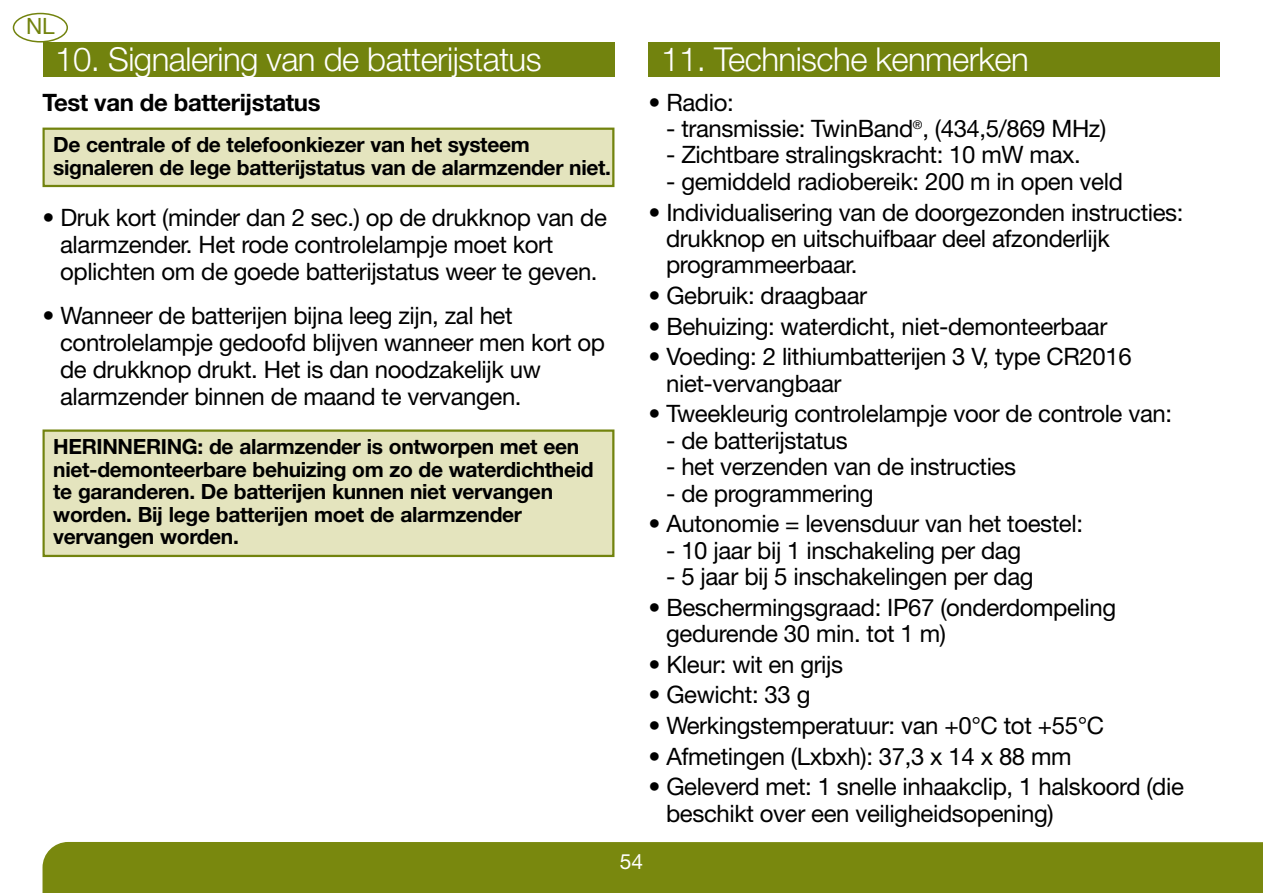
<style>
.page{position:relative;width:1263px;height:893px;background:#fff}
.page>*{position:absolute;margin:0;border:0;box-sizing:border-box;transform-origin:0 0}
.t1{font:300 33px "Helvetica Neue LT Com";letter-spacing:-.015em;color:#fff}
.t2{font:24px/27px "Helvetica Neue LT Com";letter-spacing:-.015em;color:#000}
.t3{font:700 24px "Helvetica Neue LT Com";letter-spacing:-.015em;color:#000}
.t4{font:22.5px "Helvetica Neue LT Com";color:#72830e}
.t5{font:700 21px/22.5px "Helvetica Neue LT Com";letter-spacing:-.015em;color:#000}
.t6{font:21px "Helvetica Neue LT Com";color:#fff}
</style>
<div class="page">
<div style="left:43px;top:842px;width:1220px;height:51px;background:#79880e"></div>
<div style="left:13px;top:13px;width:55px;height:30px;border:3px solid #72830e;border-radius:50%"></div>
<div style="left:45px;top:432px;width:567px;height:123px;background:#e4e4be"></div>
<div style="left:43px;top:429px;width:571px;height:128px;border:2px solid #72830e"></div>
<div style="left:43px;top:43px;width:571px;height:34px;background:#72830e"></div>
<div style="left:648px;top:43px;width:572px;height:34px;background:#72830e"></div>
<div style="left:45px;top:130px;width:567px;height:55px;background:#e4e4be"></div>
<div style="left:43px;top:128px;width:571px;height:59px;border:2px solid #72830e"></div>
<p class="t4" style="left:26px;top:18px;width:30px">NL</p>
<h1 class="t1" style="left:55px;top:47px;width:488px">10. Signalering van de batterijstatus</h1>
<h1 class="t1" style="left:661px;top:47px;width:369px">11. Technische kenmerken</h1>
<p class="t3" style="left:43px;top:93px;width:280px">Test van de batterijstatus</p>
<p class="t5" style="left:53px;top:135px;width:559px">De centrale of de telefoonkiezer van het systeem signaleren de lege batterijstatus van de alarmzender niet.</p>
<p class="t2" style="left:60px;top:206px;width:548px;text-indent:-18px">• Druk kort (minder dan 2 sec.) op de drukknop van de alarmzender. Het rode controlelampje moet kort oplichten om de goede batterijstatus weer te geven.</p>
<p class="t2" style="left:60px;top:304px;width:546px;text-indent:-18px">• Wanneer de batterijen bijna leeg zijn, zal het controlelampje gedoofd blijven wanneer men kort op de drukknop drukt. Het is dan noodzakelijk uw alarmzender binnen de maand te vervangen.</p>
<p class="t5" style="left:53px;top:438px;width:542px">HERINNERING: de alarmzender is ontworpen met een niet-demonteerbare behuizing om zo de waterdichtheid te garanderen. De batterijen kunnen niet vervangen worden. Bij lege batterijen moet de alarmzender vervangen worden.</p>
<p class="t2" style="left:648px;top:91px;width:87px">• Radio:</p>
<p class="t2" style="left:666px;top:117px;width:442px">- transmissie: TwinBand<sup>®</sup>, (434,5/869 MHz)</p>
<p class="t2" style="left:666px;top:144px;width:416px">- Zichtbare stralingskracht: 10 mW max.</p>
<p class="t2" style="left:666px;top:170px;width:458px">- gemiddeld radiobereik: 200 m in open veld</p>
<p class="t2" style="left:666px;top:201px;width:519px;text-indent:-18px">• Individualisering van de doorgezonden instructies: drukknop en uitschuifbaar deel afzonderlijk programmeerbaar.</p>
<p class="t2" style="left:648px;top:284px;width:220px">• Gebruik: draagbaar</p>
<p class="t2" style="left:648px;top:315px;width:460px">• Behuizing: waterdicht, niet-demonteerbaar</p>
<p class="t2" style="left:666px;top:346px;width:467px;text-indent:-18px">• Voeding: 2 lithiumbatterijen 3 V, type CR2016 niet-vervangbaar</p>
<p class="t2" style="left:648px;top:403px;width:525px">• Tweekleurig controlelampje voor de controle van:</p>
<p class="t2" style="left:666px;top:429px;width:183px">- de batterijstatus</p>
<p class="t2" style="left:666px;top:455px;width:351px">- het verzenden van de instructies</p>
<p class="t2" style="left:666px;top:482px;width:209px">- de programmering</p>
<p class="t2" style="left:648px;top:512px;width:436px">• Autonomie = levensduur van het toestel:</p>
<p class="t2" style="left:666px;top:539px;width:356px">- 10 jaar bij 1 inschakeling per dag</p>
<p class="t2" style="left:666px;top:565px;width:369px">- 5 jaar bij 5 inschakelingen per dag</p>
<p class="t2" style="left:666px;top:596px;width:452px;text-indent:-18px">• Beschermingsgraad: IP67 (onderdompeling gedurende 30 min. tot 1 m)</p>
<p class="t2" style="left:648px;top:653px;width:196px">• Kleur: wit en grijs</p>
<p class="t2" style="left:648px;top:684px;width:163px">• Gewicht: 33 g</p>
<p class="t2" style="left:648px;top:714px;width:457px">• Werkingstemperatuur: van +0°C tot +55°C</p>
<p class="t2" style="left:648px;top:745px;width:425px">• Afmetingen (Lxbxh): 37,3 x 14 x 88 mm</p>
<p class="t2" style="left:666px;top:776px;width:519px;text-indent:-18px">• Geleverd met: 1 snelle inhaakclip, 1 halskoord (die beschikt over een veiligheidsopening)</p>
<p class="t6" style="left:620px;top:854px;width:25px">54</p>
</div>
